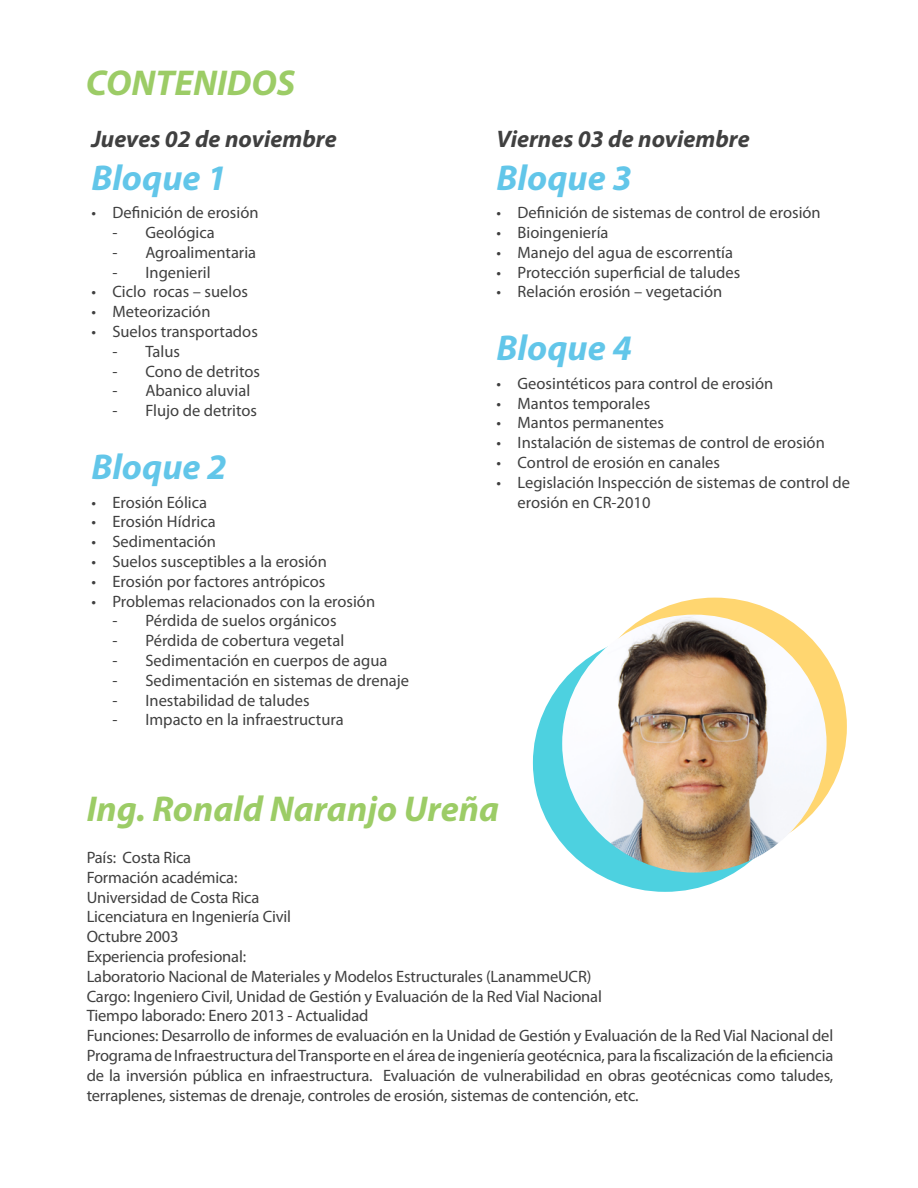
<style>
.page{position:relative;width:918px;height:1188px;background:#fff}
.page>*{position:absolute;margin:0;border:0;box-sizing:border-box;transform-origin:0 0}
.t1{font:italic 700 36px "Myriad Pro";color:#9ccc66}
.t2{font:italic 700 36px "Myriad Pro";color:#62c6e9}
.t3{font:italic 700 24px "Myriad Pro";color:#404040}
.t4{font:16.5px/19.8px "Myriad Pro";letter-spacing:-.005em;color:#404040}
</style>
<div class="page">
<div style="left:533px;top:634px;width:264px;height:258px;background:#4dd1e0;border-radius:50%"></div>
<div style="left:583px;top:598px;width:264px;height:258px;background:#ffd670;border-radius:50%"></div>
<img style="left:562px;top:615px;width:265px;height:258px">
<h1 class="t1" style="left:86px;top:60px;width:211px">CONTENIDOS</h1>
<h2 class="t3" style="left:91px;top:123px;width:247px">Jueves 02 de noviembre</h2>
<h1 class="t2" style="left:91px;top:154px;width:137px">Bloque 1</h1>
<p class="t4" style="left:91px;top:202px;width:169px">• Definición de erosión</p>
<p class="t4" style="left:112px;top:222px;width:104px">- Geológica</p>
<p class="t4" style="left:112px;top:242px;width:145px">- Agroalimentaria</p>
<p class="t4" style="left:112px;top:262px;width:100px">- Ingenieril</p>
<p class="t4" style="left:91px;top:282px;width:158px">• Ciclo rocas – suelos</p>
<p class="t4" style="left:91px;top:301px;width:121px">• Meteorización</p>
<p class="t4" style="left:91px;top:321px;width:168px">• Suelos transportados</p>
<p class="t4" style="left:112px;top:341px;width:69px">- Talus</p>
<p class="t4" style="left:112px;top:361px;width:149px">- Cono de detritos</p>
<p class="t4" style="left:112px;top:381px;width:139px">- Abanico aluvial</p>
<p class="t4" style="left:112px;top:400px;width:146px">- Flujo de detritos</p>
<h1 class="t2" style="left:91px;top:444px;width:137px">Bloque 2</h1>
<p class="t4" style="left:91px;top:492px;width:117px">• Erosión Eólica</p>
<p class="t4" style="left:91px;top:512px;width:126px">• Erosión Hídrica</p>
<p class="t4" style="left:91px;top:531px;width:126px">• Sedimentación</p>
<p class="t4" style="left:91px;top:551px;width:237px">• Suelos susceptibles a la erosión</p>
<p class="t4" style="left:91px;top:571px;width:236px">• Erosión por factores antrópicos</p>
<p class="t4" style="left:91px;top:591px;width:285px">• Problemas relacionados con la erosión</p>
<p class="t4" style="left:112px;top:611px;width:226px">- Pérdida de suelos orgánicos</p>
<p class="t4" style="left:112px;top:630px;width:233px">- Pérdida de cobertura vegetal</p>
<p class="t4" style="left:112px;top:650px;width:277px">- Sedimentación en cuerpos de agua</p>
<p class="t4" style="left:112px;top:670px;width:298px">- Sedimentación en sistemas de drenaje</p>
<p class="t4" style="left:112px;top:690px;width:199px">- Inestabilidad de taludes</p>
<p class="t4" style="left:112px;top:710px;width:233px">- Impacto en la infraestructura</p>
<h2 class="t3" style="left:497px;top:123px;width:255px">Viernes 03 de noviembre</h2>
<h1 class="t2" style="left:497px;top:154px;width:137px">Bloque 3</h1>
<p class="t4" style="left:497px;top:202px;width:326px">• Definición de sistemas de control de erosión</p>
<p class="t4" style="left:497px;top:222px;width:113px">• Bioingeniería</p>
<p class="t4" style="left:497px;top:242px;width:238px">• Manejo del agua de escorrentía</p>
<p class="t4" style="left:497px;top:262px;width:245px">• Protección superficial de taludes</p>
<p class="t4" style="left:497px;top:282px;width:227px">• Relación erosión – vegetación</p>
<h1 class="t2" style="left:497px;top:325px;width:137px">Bloque 4</h1>
<p class="t4" style="left:497px;top:373px;width:278px">• Geosintéticos para control de erosión</p>
<p class="t4" style="left:497px;top:393px;width:155px">• Mantos temporales</p>
<p class="t4" style="left:497px;top:413px;width:169px">• Mantos permanentes</p>
<p class="t4" style="left:497px;top:432px;width:330px">• Instalación de sistemas de control de erosión</p>
<p class="t4" style="left:497px;top:452px;width:225px">• Control de erosión en canales</p>
<p class="t4" style="left:518px;top:472px;width:334px;text-indent:-21px">• Legislación Inspección de sistemas de control de erosión en CR-2010</p>
<h1 class="t1" style="left:87px;top:786px;width:414px">Ing. Ronald Naranjo Ureña</h1>
<p class="t4" style="left:87px;top:847px;width:748px">País: Costa Rica<br>Formación académica:<br>Universidad de Costa Rica<br>Licenciatura en Ingeniería Civil<br>Octubre 2003<br>Experiencia profesional:<br>Laboratorio Nacional de Materiales y Modelos Estructurales (LanammeUCR)<br>Cargo: Ingeniero Civil, Unidad de Gestión y Evaluación de la Red Vial Nacional<br>Tiempo laborado: Enero 2013 - Actualidad<br>Funciones: Desarrollo de informes de evaluación en la Unidad de Gestión y Evaluación de la Red Vial Nacional del Programa de Infraestructura del Transporte en el área de ingeniería geotécnica, para la fiscalización de la eficiencia de la inversión pública en infraestructura. Evaluación de vulnerabilidad en obras geotécnicas como taludes, terraplenes, sistemas de drenaje, controles de erosión, sistemas de contención, etc.</p>
</div>
